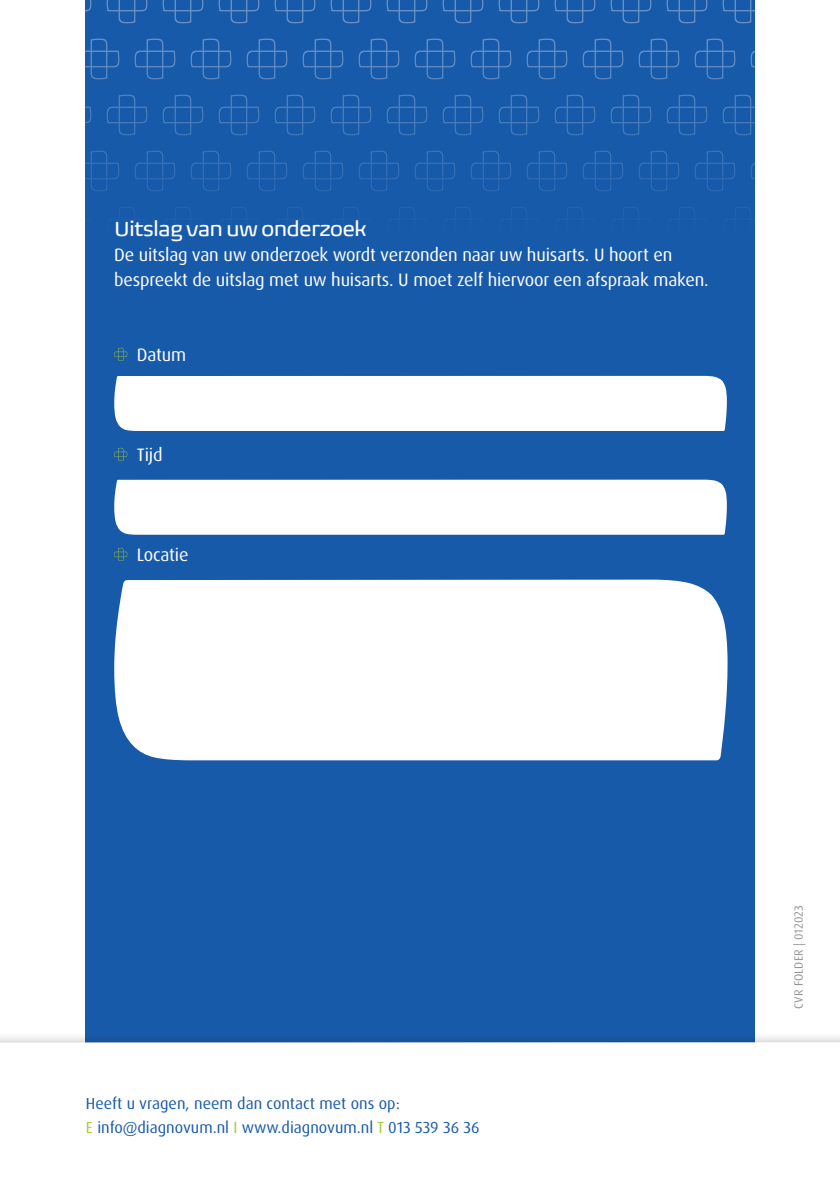
<style>
.page{position:relative;width:840px;height:1191px;background:#fff}
.page>*{position:absolute;margin:0;border:0;box-sizing:border-box;transform-origin:0 0}
.t1{font:21px "Biome W04";letter-spacing:-.04em;color:#fff}
.t2{font:18px/25px "Dax Pro";letter-spacing:-.01em;color:#fff}
.t3{font:16px/24px "Dax Pro";color:#185aaa}
.t4{font:12px "Dax Pro";letter-spacing:.005em;color:#939598}
.s1{color:#a6ce39}
</style>
<div class="page">
<div style="left:85px;top:0;width:669px;height:1096px;background:#185aaa"></div>
<div style="left:0;top:1031px;width:839px;height:160px;background:#231f20;opacity:.3"></div>
<svg style="left:0;top:1042px;width:839px;height:149px"></svg>
<div style="left:114px;top:579px;width:613px;height:181px;background:#fff"></div>
<div style="left:114px;top:479px;width:612px;height:56px;background:#fff"></div>
<svg style="left:85px;top:0;width:670px;height:455px"></svg>
<svg style="left:114px;top:348px;width:13px;height:13px"></svg>
<svg style="left:114px;top:448px;width:13px;height:13px"></svg>
<svg style="left:114px;top:548px;width:13px;height:13px"></svg>
<p class="t1" style="left:114px;top:215px;width:254px">Uitslag van uw onderzoek</p>
<p class="t2" style="left:114px;top:242px;width:595px">De uitslag van uw onderzoek wordt verzonden naar uw huisarts. U hoort en bespreekt de uitslag met uw huisarts. U moet zelf hiervoor een afspraak maken.</p>
<p class="t2" style="left:137px;top:342px;width:51px">Datum</p>
<p class="t2" style="left:137px;top:442px;width:27px">Tijd</p>
<p class="t2" style="left:137px;top:542px;width:53px">Locatie</p>
<p class="t3" style="left:86px;top:1091px;width:395px">Heeft u vragen, neem dan contact met ons op:<br><span class="s1">E</span> info@diagnovum.nl <span class="s1">I</span> www.diagnovum.nl <span class="s1">T</span> 013 539 36 36</p>
<p class="t4" style="left:790px;top:1008px;width:105px;rotate:-90deg">CVR FOLDER | 012023</p>
</div>
